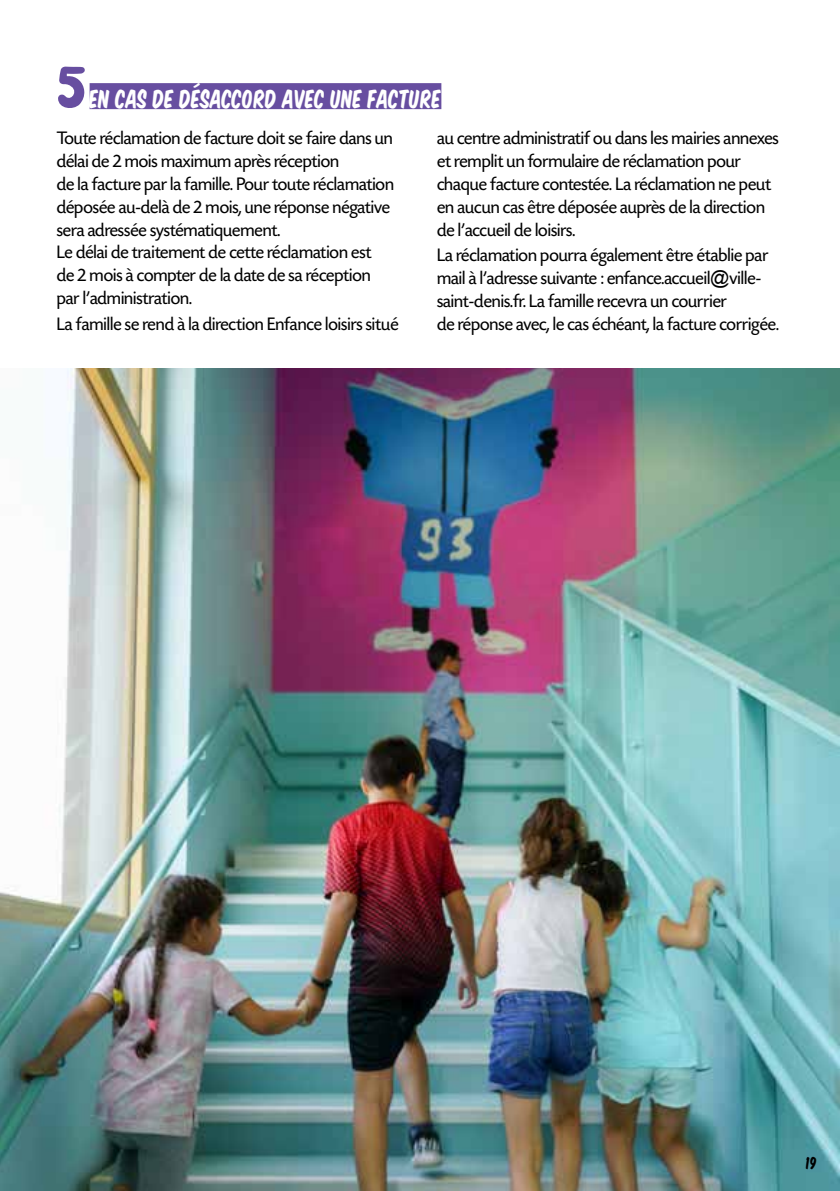
<style>
.page{position:relative;width:840px;height:1191px;background:#fff}
.page>*{position:absolute;margin:0;border:0;box-sizing:border-box;transform-origin:0 0}
.t1{font:66px "No Virus";color:#674ea0}
.t2{font:24px "Komika Title";color:#fff}
.t3{font:19px/22.8px "Today SH";color:#000}
.t4{font:16px "Komika Title";color:#000}
.s1{font-family:"Arial"}
</style>
<div class="page">
<img style="left:0;top:369px;width:839px;height:822px">
<div style="left:90px;top:83px;width:351px;height:26px;background:#674ea0"></div>
<h1 class="t1" style="left:57px;top:57px;width:31px">5</h1>
<p class="t2" style="left:90px;top:81px;width:353px">EN CAS DE DÉSACCORD AVEC UNE FACTURE</p>
<p class="t3" style="left:57px;top:128px;width:338px">Toute réclamation de facture doit se faire dans un délai de 2 mois maximum après réception<br>de la facture par la famille. Pour toute réclamation déposée au-delà de 2 mois, une réponse négative sera adressée systématiquement.<br>Le délai de traitement de cette réclamation est<br>de 2 mois à compter de la date de sa réception par l’administration.</p>
<p class="t3" style="left:57px;top:313px;width:343px">La famille se rend à la direction Enfance loisirs situé</p>
<p class="t3" style="left:437px;top:128px;width:343px">au centre administratif ou dans les mairies annexes et remplit un formulaire de réclamation pour chaque facture contestée. La réclamation ne peut en aucun cas être déposée auprès de la direction de l’accueil de loisirs.</p>
<p class="t3" style="left:437px;top:244px;width:343px">La réclamation pourra également être établie par mail à l’adresse suivante : enfance.accueil<span class="s1">@</span>ville&shy;saint-denis.fr. La famille recevra un courrier<br>de réponse avec, le cas échéant, la facture corrigée.</p>
<p class="t4" style="left:805px;top:1150px;width:12px">19</p>
</div>
